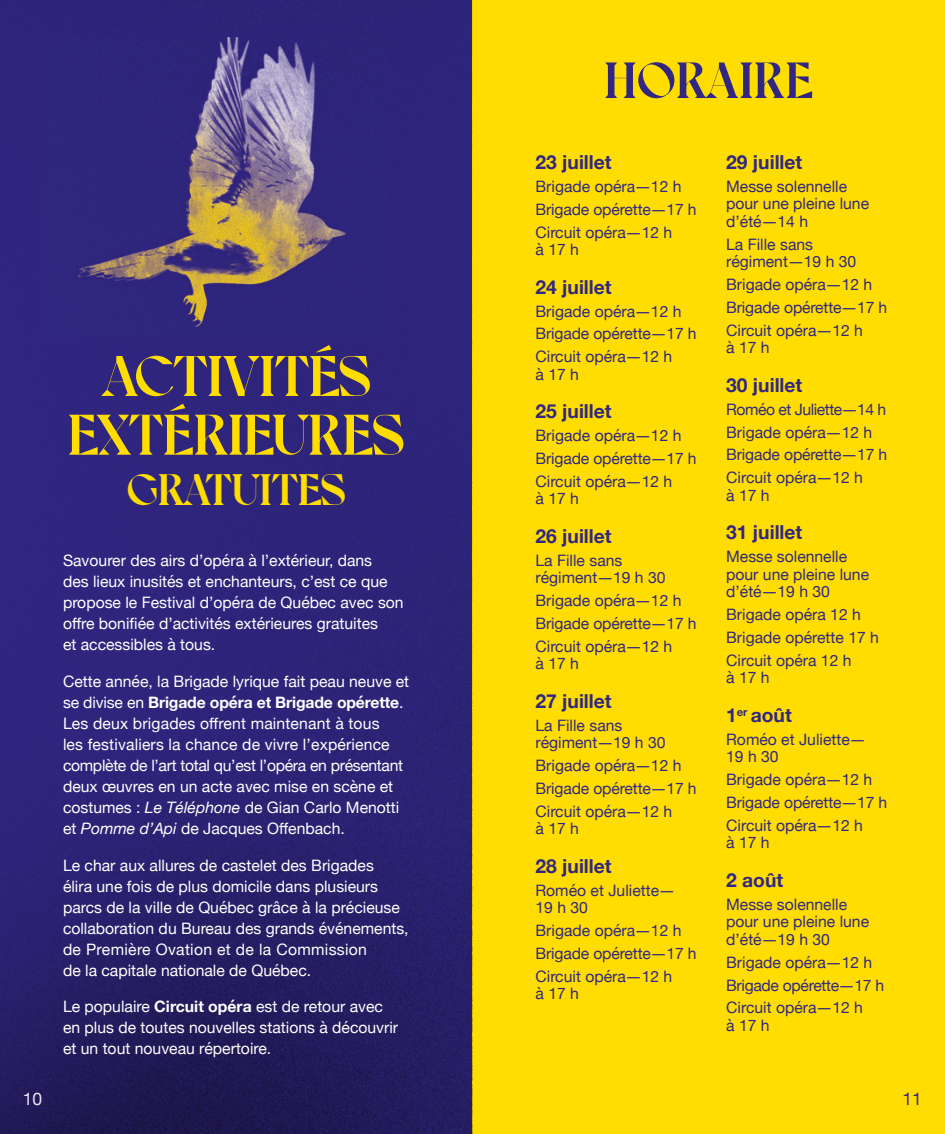
<style>
.page{position:relative;width:945px;height:1134px;background:#fff}
.page>*{position:absolute;margin:0;border:0;box-sizing:border-box;transform-origin:0 0}
.t1{font:700 57.05px/58.8px "Voyage";color:#fd0;text-align:center}
.t2{font:700 50.75px "Voyage";letter-spacing:.01em;color:#312783}
.t3{font:700 44.1px "Voyage";letter-spacing:-.01em;color:#fd0}
.t4{font:700 19.25px "Helvetica Neue";color:#312783}
.t5{font:17.5px "Helvetica Neue";color:#ece4f2}
.t6{font:17.5px "Helvetica Neue";color:#312783}
.t7{font:15.75px/22.9px "Helvetica Neue";color:#312783}
.t8{font:15.75px/21px "Helvetica Neue";color:#fff}
.s1{font-weight:700}
.s2{font-style:italic}
</style>
<div class="page">
<div style="left:472px;top:0;width:473px;height:1134px;background:#fd0"></div>
<img style="left:0;top:0;width:472px;height:1134px">
<h1 class="t1" style="left:68px;top:348px;width:338px">ACTIVITÉS<br>EXTÉRIEURES</h1>
<h3 class="t3" style="left:127px;top:463px;width:221px">GRATUITES</h3>
<p class="t8" style="left:63px;top:551px;width:342px">Savourer des airs d’opéra à l’extérieur, dans<br>des lieux inusités et enchanteurs, c’est ce que propose le Festival d’opéra de Québec avec son offre bonifiée d’activités extérieures gratuites<br>et accessibles à tous.</p>
<p class="t8" style="left:63px;top:672px;width:348px">Cette année, la Brigade lyrique fait peau neuve et se divise en <span class="s1">Brigade opéra et Brigade opérette</span>.<br>Les deux brigades offrent maintenant à tous<br>les festivaliers la chance de vivre l’expérience complète de l’art total qu’est l’opéra en présentant deux œuvres en un acte avec mise en scène et costumes : <span class="s2">Le Téléphone</span> de Gian Carlo Menotti et <span class="s2">Pomme d’Api</span> de Jacques Offenbach.</p>
<p class="t8" style="left:63px;top:855px;width:347px">Le char aux allures de castelet des Brigades<br>élira une fois de plus domicile dans plusieurs parcs de la ville de Québec grâce à la précieuse collaboration du Bureau des grands événements, de Première Ovation et de la Commission<br>de la capitale nationale de Québec.</p>
<p class="t8" style="left:63px;top:997px;width:337px">Le populaire <span class="s1">Circuit opéra</span> est de retour avec en plus de toutes nouvelles stations à découvrir et un tout nouveau répertoire.</p>
<h2 class="t2" style="left:604px;top:50px;width:210px">HORAIRE</h2>
<p class="t4" style="left:536px;top:147px;width:78px">23 juillet</p>
<p class="t7" style="left:536px;top:176px;width:163px">Brigade opéra―12 h<br>Brigade opérette―17 h<br>Circuit opéra―12 h</p>
<p class="t7" style="left:536px;top:239px;width:45px">à 17 h</p>
<p class="t4" style="left:536px;top:272px;width:78px">24 juillet</p>
<p class="t7" style="left:536px;top:300px;width:163px">Brigade opéra―12 h<br>Brigade opérette―17 h<br>Circuit opéra―12 h</p>
<p class="t7" style="left:536px;top:364px;width:45px">à 17 h</p>
<p class="t4" style="left:536px;top:396px;width:78px">25 juillet</p>
<p class="t7" style="left:536px;top:425px;width:163px">Brigade opéra―12 h<br>Brigade opérette―17 h<br>Circuit opéra―12 h</p>
<p class="t7" style="left:536px;top:488px;width:45px">à 17 h</p>
<p class="t4" style="left:536px;top:521px;width:78px">26 juillet</p>
<p class="t7" style="left:536px;top:552px;width:132px;line-height:17.5px">La Fille sans régiment―19 h 30</p>
<p class="t7" style="left:536px;top:590px;width:163px">Brigade opéra―12 h<br>Brigade opérette―17 h<br>Circuit opéra―12 h</p>
<p class="t7" style="left:536px;top:653px;width:45px">à 17 h</p>
<p class="t4" style="left:536px;top:686px;width:78px">27 juillet</p>
<p class="t7" style="left:536px;top:717px;width:132px;line-height:17.5px">La Fille sans régiment―19 h 30</p>
<p class="t7" style="left:536px;top:755px;width:163px">Brigade opéra―12 h<br>Brigade opérette―17 h<br>Circuit opéra―12 h</p>
<p class="t7" style="left:536px;top:818px;width:45px">à 17 h</p>
<p class="t4" style="left:536px;top:851px;width:78px">28 juillet</p>
<p class="t7" style="left:536px;top:882px;width:141px;line-height:17.5px">Roméo et Juliette―<br>19 h 30</p>
<p class="t7" style="left:536px;top:920px;width:163px">Brigade opéra―12 h<br>Brigade opérette―17 h<br>Circuit opéra―12 h</p>
<p class="t7" style="left:536px;top:983px;width:45px">à 17 h</p>
<p class="t4" style="left:726px;top:147px;width:78px">29 juillet</p>
<p class="t7" style="left:726px;top:178px;width:144px;line-height:17.5px">Messe solennelle pour une pleine lune d’été―14 h</p>
<p class="t7" style="left:726px;top:236px;width:132px;line-height:17.5px">La Fille sans régiment―19 h 30</p>
<p class="t7" style="left:726px;top:274px;width:163px">Brigade opéra―12 h<br>Brigade opérette―17 h<br>Circuit opéra―12 h</p>
<p class="t7" style="left:726px;top:337px;width:45px">à 17 h</p>
<p class="t4" style="left:726px;top:370px;width:78px">30 juillet</p>
<p class="t7" style="left:726px;top:399px;width:163px">Roméo et Juliette―14 h<br>Brigade opéra―12 h<br>Brigade opérette―17 h<br>Circuit opéra―12 h</p>
<p class="t7" style="left:726px;top:485px;width:45px">à 17 h</p>
<p class="t4" style="left:726px;top:517px;width:78px">31 juillet</p>
<p class="t7" style="left:726px;top:549px;width:144px;line-height:17.5px">Messe solennelle pour une pleine lune d’été―19 h 30</p>
<p class="t7" style="left:726px;top:604px;width:154px">Brigade opéra 12 h<br>Brigade opérette 17 h<br>Circuit opéra 12 h</p>
<p class="t7" style="left:726px;top:667px;width:45px">à 17 h</p>
<p class="t4" style="left:726px;top:700px;width:67px">1<sup>er</sup> août</p>
<p class="t7" style="left:726px;top:731px;width:141px;line-height:17.5px">Roméo et Juliette―<br>19 h 30</p>
<p class="t7" style="left:726px;top:769px;width:163px">Brigade opéra―12 h<br>Brigade opérette―17 h<br>Circuit opéra―12 h</p>
<p class="t7" style="left:726px;top:832px;width:45px">à 17 h</p>
<p class="t4" style="left:726px;top:865px;width:59px">2 août</p>
<p class="t7" style="left:726px;top:896px;width:144px;line-height:17.5px">Messe solennelle pour une pleine lune d’été―19 h 30</p>
<p class="t7" style="left:726px;top:952px;width:159px">Brigade opéra―12 h<br>Brigade opérette―17 h<br>Circuit opéra―12 h</p>
<p class="t7" style="left:726px;top:1015px;width:45px">à 17 h</p>
<p class="t5" style="left:23px;top:1086px;width:21px">10</p>
<p class="t6" style="left:902px;top:1086px;width:21px">11</p>
</div>
